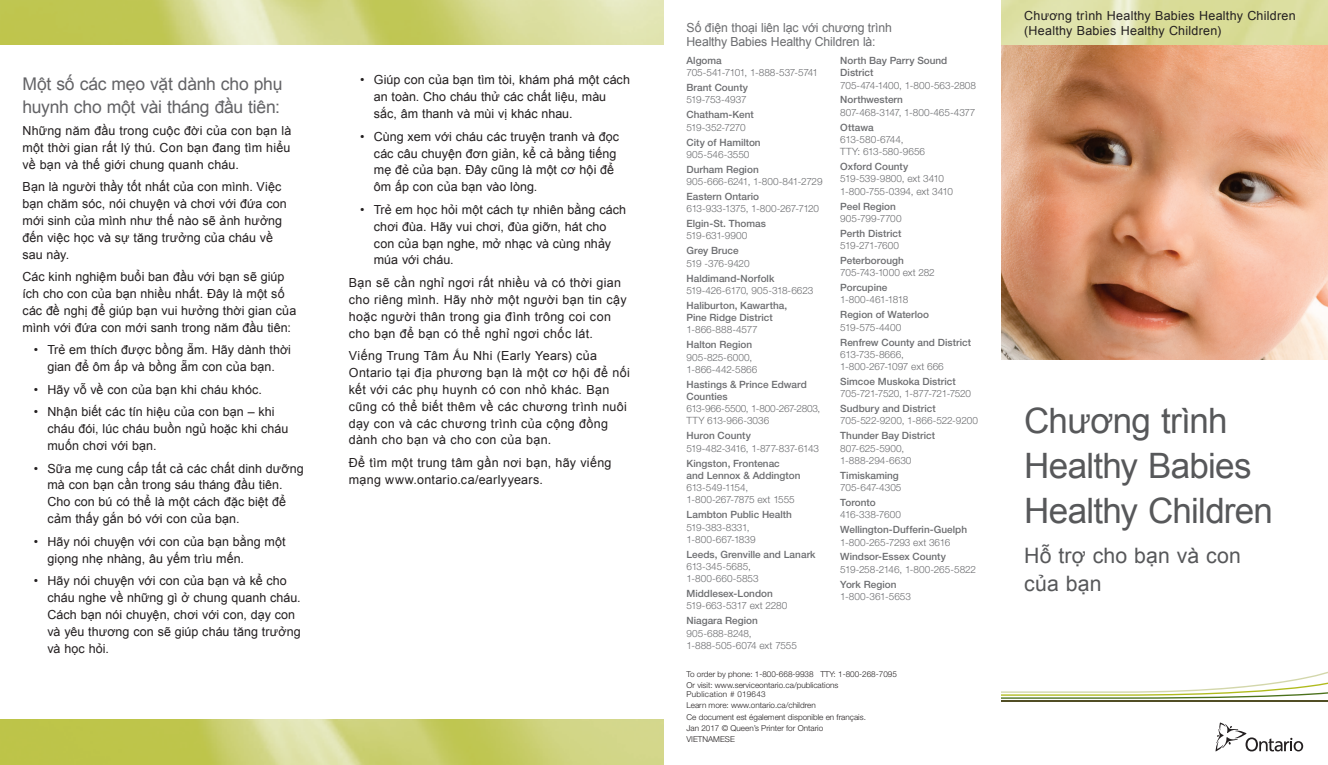
<style>
.page{position:relative;width:1328px;height:765px;background:#fff}
.page>*{position:absolute;margin:0;border:0;box-sizing:border-box;transform-origin:0 0}
.t1{font:35px "Arial";letter-spacing:-.02em;color:#57585a}
.t2{font:21.25px/28.1px "Arial";letter-spacing:.005em;color:#57585a}
.t3{font:17.5px/22.5px "Arial";letter-spacing:-.015em;color:#636366}
.Table_Text{font:12.5px/16.9px "Arial";letter-spacing:.01em;color:#231f20}
.Table_Text-2{font:12.5px "Arial";letter-spacing:-.01em;color:#6c6d70}
.Table_Text-3{font:300 10px/12.2px "Helvetica Neue";letter-spacing:-.01em;color:#6c6d70}
.Table_Text-4{font:500 10px/12.2px "Helvetica Neue";color:#6c6d70}
.Table_Text-5{font:300 10px/12.2px "Helvetica Neue";letter-spacing:-.035em;color:#6c6d70}
.Table_Text-6{font:300 10px/12.2px "Helvetica Neue";letter-spacing:-.03em;color:#6c6d70}
.t4{font:300 8.12px/8.8px "Helvetica Neue";color:#231f20}
.t5{font:300 8.12px "Helvetica Neue LT Std";color:#231f20}
.s1{font-weight:500}
.s2{font-weight:300}
.s3{font-family:"Helvetica Neue LT Std"}
</style>
<div class="page">
<img style="left:1001px;top:0;width:327px;height:360px">
<img style="left:0;top:720px;width:664px;height:45px">
<img style="left:0;top:0;width:664px;height:45px">
<svg style="left:1215px;top:723px;width:88px;height:28px"></svg>
<hr style="left:1001px;top:700px;width:327px;height:2px;background:#514e25">
<svg style="left:1001px;top:671px;width:327px;height:28px"></svg>
<p class="t3" style="left:22px;top:73px;width:261px">Một số các mẹo vặt dành cho phụ huynh cho một vài tháng đầu tiên:</p>
<p class="Table_Text" style="left:22px;top:122px;width:270px;text-align:justify">Những năm đầu trong cuộc đời của con bạn là một thời gian rất lý thú. Con bạn đang tìm hiểu về bạn và thế giới chung quanh cháu.</p>
<p class="Table_Text" style="left:22px;top:179px;width:266px">Bạn là người thầy tốt nhất của con mình. Việc bạn chăm sóc, nói chuyện và chơi với đứa con mới sinh của mình như thế nào sẽ ảnh hưởng đến việc học và sự tăng trưởng của cháu về sau này.</p>
<p class="Table_Text" style="left:22px;top:269px;width:275px">Các kinh nghiệm buổi ban đầu với bạn sẽ giúp ích cho con của bạn nhiều nhất. Đây là một số các đề nghị để giúp bạn vui hưởng thời gian của mình với đứa con mới sanh trong năm đầu tiên:</p>
<p class="Table_Text" style="left:34px;top:342px;width:259px;text-align:center">• Trẻ em thích được bồng ẵm. Hãy dành thời gian để ôm ấp và bồng ẵm con của bạn.</p>
<p class="Table_Text" style="left:34px;top:381px;width:230px">• Hãy vỗ về con của bạn khi cháu khóc.</p>
<p class="Table_Text" style="left:48px;top:404px;width:242px;text-indent:-14px">• Nhận biết các tín hiệu của con bạn – khi cháu đói, lúc cháu buồn ngủ hoặc khi cháu muốn chơi với bạn.</p>
<p class="Table_Text" style="left:48px;top:460px;width:258px;text-indent:-14px">• Sữa mẹ cung cấp tất cả các chất dinh dưỡng mà con bạn cần trong sáu tháng đầu tiên.<br>Cho con bú có thể là một cách đặc biệt để cảm thấy gắn bó với con của bạn.</p>
<p class="Table_Text" style="left:48px;top:533px;width:240px;text-indent:-14px">• Hãy nói chuyện với con của bạn bằng một giọng nhẹ nhàng, âu yếm trìu mến.</p>
<p class="Table_Text" style="left:48px;top:572px;width:255px;text-indent:-14px">• Hãy nói chuyện với con của bạn và kể cho cháu nghe về những gì ở chung quanh cháu.<br>Cách bạn nói chuyện, chơi với con, dạy con và yêu thương con sẽ giúp cháu tăng trưởng và học hỏi.</p>
<p class="Table_Text" style="left:374px;top:72px;width:257px;text-indent:-14px">• Giúp con của bạn tìm tòi, khám phá một cách an toàn. Cho cháu thử các chất liệu, màu sắc, âm thanh và mùi vị khác nhau.</p>
<p class="Table_Text" style="left:374px;top:128px;width:247px;text-indent:-14px">• Cùng xem với cháu các truyện tranh và đọc các câu chuyện đơn giản, kể cả bằng tiếng mẹ đẻ của bạn. Đây cũng là một cơ hội để ôm ấp con của bạn vào lòng.</p>
<p class="Table_Text" style="left:374px;top:201px;width:254px;text-indent:-14px">• Trẻ em học hỏi một cách tự nhiên bằng cách chơi đùa. Hãy vui chơi, đùa giỡn, hát cho con của bạn nghe, mở nhạc và cùng nhảy múa với cháu.</p>
<p class="Table_Text" style="left:349px;top:274px;width:279px">Bạn sẽ cần nghỉ ngơi rất nhiều và có thời gian cho riêng mình. Hãy nhờ một người bạn tin cậy hoặc người thân trong gia đình trông coi con cho bạn để bạn có thể nghỉ ngơi chốc lát.</p>
<p class="Table_Text" style="left:349px;top:347px;width:282px">Viếng Trung Tâm Ấu Nhi (Early Years) của Ontario tại địa phương bạn là một cơ hội để nối kết với các phụ huynh có con nhỏ khác. Bạn cũng có thể biết thêm về các chương trình nuôi dạy con và các chương trình của cộng đồng dành cho bạn và cho con của bạn.</p>
<p class="Table_Text" style="left:349px;top:454px;width:264px">Để tìm một trung tâm gần nơi bạn, hãy viếng mạng www.ontario.ca/earlyyears.</p>
<p class="Table_Text" style="left:1024px;top:8px;width:273px">Chương trình Healthy Babies Healthy Children</p>
<p class="Table_Text-2" style="left:686px;top:19px;width:207px">Số điện thoại liên lạc với chương trình</p>
<p class="Table_Text" style="left:1024px;top:23px;width:199px">(Healthy Babies Healthy Children)</p>
<p class="Table_Text-2" style="left:686px;top:34px;width:190px">Healthy Babies Healthy Children là:</p>
<p class="Table_Text-5" style="left:686px;top:54px;width:133px"><span class="s1">Algoma<br></span>705-541-7101, 1-888-537-5741</p>
<p class="Table_Text-5" style="left:686px;top:81px;width:63px"><span class="s1">Brant County<br></span>519-753-4937</p>
<p class="Table_Text-4" style="left:686px;top:109px;width:69px">Chatham-Kent<br><span class="s2">519-352-7270</span></p>
<p class="Table_Text-4" style="left:686px;top:136px;width:76px">City of Hamilton<br><span class="s2">905-546-3550</span></p>
<p class="Table_Text-3" style="left:686px;top:163px;width:138px"><span class="s1">Durham Region<br></span>905-666-6241, 1-800-841-2729</p>
<p class="Table_Text-6" style="left:686px;top:190px;width:134px"><span class="s1">Eastern Ontario<br></span>613-933-1375, 1-800-267-7120</p>
<p class="Table_Text-4" style="left:686px;top:217px;width:81px">Elgin-St. Thomas<br><span class="s2">519-631-9900</span></p>
<p class="Table_Text-5" style="left:686px;top:245px;width:65px"><span class="s1">Grey Bruce<br></span>519 -376-9420</p>
<p class="Table_Text-5" style="left:686px;top:272px;width:128px"><span class="s1">Haldimand-Norfolk<br></span>519-426-6170, 905-318-6623</p>
<p class="Table_Text-4" style="left:686px;top:299px;width:102px">Haliburton, Kawartha,<br>Pine Ridge District<br><span class="s2">1-866-888-4577</span></p>
<p class="Table_Text-3" style="left:686px;top:338px;width:72px"><span class="s1">Halton Region<br></span>905-825-6000,<br>1-866-442-5866</p>
<p class="Table_Text-3" style="left:686px;top:378px;width:135px"><span class="s1">Hastings &amp; Prince Edward<br>Counties<br></span>613-966-5500, 1-800-267-2803,<br>TTY 613-966-3036</p>
<p class="Table_Text-5" style="left:686px;top:430px;width:134px"><span class="s1">Huron County<br></span>519-482-3416, 1-877-837-6143</p>
<p class="Table_Text-4" style="left:686px;top:457px;width:115px">Kingston, Frontenac<br>and Lennox &amp; Addington<br><span class="s2">613-549-1154,<br>1-800-267-7875 ext 1555</span></p>
<p class="Table_Text-3" style="left:686px;top:508px;width:107px"><span class="s1">Lambton Public Health<br></span>519-383-8331,<br>1-800-667-1839</p>
<p class="Table_Text-3" style="left:686px;top:548px;width:131px"><span class="s1">Leeds, Grenville and Lanark<br></span>613-345-5685,<br>1-800-660-5853</p>
<p class="Table_Text-3" style="left:686px;top:587px;width:102px"><span class="s1">Middlesex-London<br></span>519-663-5317 ext 2280</p>
<p class="Table_Text-3" style="left:686px;top:615px;width:112px"><span class="s1">Niagara Region<br></span>905-688-8248,<br>1-888-505-6074 ext 7555</p>
<p class="Table_Text-3" style="left:840px;top:54px;width:137px"><span class="s1">North Bay Parry Sound<br>District<br></span>705-474-1400, 1-800-563-2808</p>
<p class="Table_Text-3" style="left:840px;top:94px;width:137px"><span class="s1">Northwestern<br></span>807-468-3147, 1-800-465-4377</p>
<p class="Table_Text-3" style="left:840px;top:121px;width:86px"><span class="s1">Ottawa<br></span>613-580-6744,<br>TTY: 613-580-9656</p>
<p class="Table_Text-3" style="left:840px;top:160px;width:114px"><span class="s1">Oxford County<br></span>519-539-9800, ext 3410<br>1-800-755-0394, ext 3410</p>
<p class="Table_Text-3" style="left:840px;top:200px;width:63px"><span class="s1">Peel Region<br></span>905-799-7700</p>
<p class="Table_Text-4" style="left:840px;top:227px;width:63px">Perth District<br><span class="s2">519-271-7600</span></p>
<p class="Table_Text-3" style="left:840px;top:254px;width:96px"><span class="s1">Peterborough<br></span>705-743-1000 ext 282</p>
<p class="Table_Text-5" style="left:840px;top:281px;width:70px"><span class="s1">Porcupine<br></span>1-800-461-1818</p>
<p class="Table_Text-4" style="left:840px;top:309px;width:90px">Region of Waterloo<br><span class="s2">519-575-4400</span></p>
<p class="Table_Text-3" style="left:840px;top:336px;width:132px"><span class="s1">Renfrew County and District<br></span>613-735-8666,<br>1-800-267-1097 ext 666</p>
<p class="Table_Text-5" style="left:840px;top:375px;width:132px"><span class="s1">Simcoe Muskoka District<br></span>705-721-7520, 1-877-721-7520</p>
<p class="Table_Text-3" style="left:840px;top:402px;width:139px"><span class="s1">Sudbury and District<br></span>705-522-9200, 1-866-522-9200</p>
<p class="Table_Text-3" style="left:840px;top:430px;width:96px"><span class="s1">Thunder Bay District<br></span>807-625-5900,<br>1-888-294-6630</p>
<p class="Table_Text-3" style="left:840px;top:469px;width:63px"><span class="s1">Timiskaming<br></span>705-647-4305</p>
<p class="Table_Text-3" style="left:840px;top:496px;width:62px"><span class="s1">Toronto<br></span>416-338-7600</p>
<p class="Table_Text-4" style="left:840px;top:524px;width:128px">Wellington-Dufferin-Guelph<br><span class="s2">1-800-265-7293 ext 3616</span></p>
<p class="Table_Text-3" style="left:840px;top:551px;width:137px"><span class="s1">Windsor-Essex County<br></span>519-258-2146, 1-800-265-5822</p>
<p class="Table_Text-3" style="left:840px;top:578px;width:72px"><span class="s1">York Region<br></span>1-800-361-5653</p>
<p class="t1" style="left:1024px;top:398px;width:205px">Chương trình</p>
<p class="t1" style="left:1024px;top:443px;width:229px">Healthy Babies</p>
<p class="t1" style="left:1024px;top:488px;width:250px">Healthy Children</p>
<p class="t2" style="left:1024px;top:541px;width:218px">Hỗ trợ cho bạn và con của bạn</p>
<p class="t4" style="left:686px;top:670px;width:212px">To order by phone: 1-800-668-9938 TTY: 1-800-268-7095</p>
<p class="t4" style="left:686px;top:681px;width:154px">Or visit: www.serviceontario.ca/publications<br>Publication # <span class="s3">019643</span></p>
<p class="t4" style="left:686px;top:701px;width:131px">Learn more: www.ontario.ca/children</p>
<p class="t4" style="left:686px;top:712px;width:181px">Ce document est également disponible en français.</p>
<p class="t4" style="left:686px;top:723px;width:138px">Jan 2017 © Queen’s Printer for Ontario</p>
<p class="t5" style="left:686px;top:734px;width:50px">VIETNAMESE</p>
</div>
